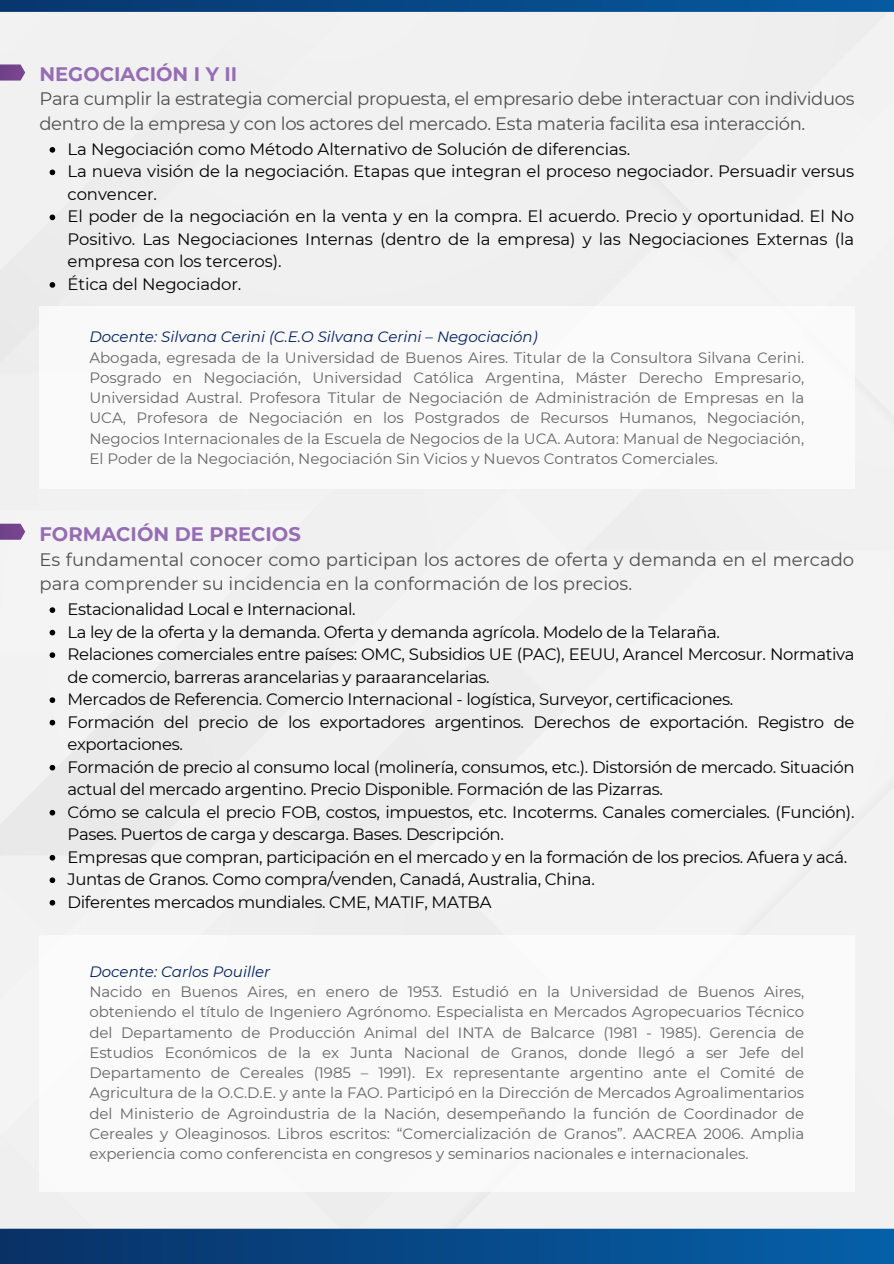
<style>
.page{position:relative;width:894px;height:1264px;background:#fff}
.page>*{position:absolute;margin:0;border:0;box-sizing:border-box;transform-origin:0 0}
.t1{font:700 19.5px "Montserrat";color:#966db4}
.t2{font:18px/24.8px "Montserrat";letter-spacing:-.02em;color:#504f4f}
.t3{font:18px/24.8px "Montserrat";color:#504f4f}
.t4{font:16.5px/22.5px "Montserrat";letter-spacing:-.02em;color:#000}
.t5{font:15px/20.2px "Montserrat";color:#666;text-align:justify}
.t6{font:italic 15px "Montserrat";color:#00205c}
</style>
<div class="page">
<svg style="left:0;top:0;width:893px;height:12px;background:#084987"></svg>
<div style="left:0;top:1228px;width:893px;height:35px;background:linear-gradient(to right,#093166,#0560a9)"></div>
<svg style="left:50px;top:147px;width:5px;height:6px"></svg>
<svg style="left:50px;top:169px;width:5px;height:6px"></svg>
<svg style="left:50px;top:214px;width:5px;height:6px"></svg>
<svg style="left:50px;top:282px;width:5px;height:6px"></svg>
<svg style="left:0;top:64px;width:25px;height:17px"></svg>
<svg style="left:50px;top:607px;width:5px;height:6px"></svg>
<svg style="left:50px;top:629px;width:5px;height:6px"></svg>
<svg style="left:50px;top:652px;width:5px;height:6px"></svg>
<svg style="left:50px;top:697px;width:5px;height:6px"></svg>
<svg style="left:50px;top:719px;width:5px;height:6px"></svg>
<svg style="left:50px;top:764px;width:5px;height:6px"></svg>
<svg style="left:50px;top:809px;width:5px;height:6px"></svg>
<svg style="left:50px;top:854px;width:5px;height:6px"></svg>
<svg style="left:50px;top:877px;width:5px;height:6px"></svg>
<svg style="left:50px;top:899px;width:5px;height:6px"></svg>
<svg style="left:0;top:523px;width:25px;height:17px"></svg>
<h1 class="t1" style="left:39px;top:62px;width:199px">NEGOCIACIÓN I Y II</h1>
<h1 class="t2" style="left:39px;top:87px;width:816px">Para cumplir la estrategia comercial propuesta, el empresario debe interactuar con individuos dentro de la empresa y con los actores del mercado. Esta materia facilita esa interacción.</h1>
<p class="t4" style="left:67px;top:138px;width:564px">La Negociación como Método Alternativo de Solución de diferencias.</p>
<p class="t4" style="left:67px;top:160px;width:788px">La nueva visión de la negociación. Etapas que integran el proceso negociador. Persuadir versus convencer.</p>
<p class="t4" style="left:67px;top:205px;width:788px;text-align:justify">El poder de la negociación en la venta y en la compra. El acuerdo. Precio y oportunidad. El No Positivo. Las Negociaciones Internas (dentro de la empresa) y las Negociaciones Externas (la empresa con los terceros).</p>
<p class="t4" style="left:67px;top:273px;width:175px">Ética del Negociador.</p>
<p class="t6" style="left:89px;top:328px;width:449px">Docente: Silvana Cerini (C.E.O Silvana Cerini – Negociación)</p>
<p class="t5" style="left:89px;top:347px;width:716px">Abogada, egresada de la Universidad de Buenos Aires. Titular de la Consultora Silvana Cerini.<br>Posgrado en Negociación, Universidad Católica Argentina, Máster Derecho Empresario, Universidad Austral. Profesora Titular de Negociación de Administración de Empresas en la UCA, Profesora de Negociación en los Postgrados de Recursos Humanos, Negociación, Negocios Internacionales de la Escuela de Negocios de la UCA. Autora: Manual de Negociación, El Poder de la Negociación, Negociación Sin Vicios y Nuevos Contratos Comerciales.</p>
<p class="t1" style="left:39px;top:522px;width:263px">FORMACIÓN DE PRECIOS</p>
<p class="t3" style="left:39px;top:547px;width:816px">Es fundamental conocer como participan los actores de oferta y demanda en el mercado para comprender su incidencia en la conformación de los precios.</p>
<h1 class="t4" style="left:67px;top:598px;width:289px">Estacionalidad Local e Internacional.</h1>
<p class="t4" style="left:67px;top:620px;width:653px">La ley de la oferta y la demanda. Oferta y demanda agrícola. Modelo de la Telaraña.</p>
<p class="t4" style="left:67px;top:643px;width:788px">Relaciones comerciales entre países: OMC, Subsidios UE (PAC), EEUU, Arancel Mercosur. Normativa de comercio, barreras arancelarias y paraarancelarias.</p>
<p class="t4" style="left:67px;top:688px;width:667px">Mercados de Referencia. Comercio Internacional - logística, Surveyor, certificaciones.</p>
<p class="t4" style="left:67px;top:710px;width:788px">Formación del precio de los exportadores argentinos. Derechos de exportación. Registro de exportaciones.</p>
<p class="t4" style="left:67px;top:755px;width:788px">Formación de precio al consumo local (molinería, consumos, etc.). Distorsión de mercado. Situación actual del mercado argentino. Precio Disponible. Formación de las Pizarras.</p>
<p class="t4" style="left:67px;top:800px;width:788px">Cómo se calcula el precio FOB, costos, impuestos, etc. Incoterms. Canales comerciales. (Función).<br>Pases. Puertos de carga y descarga. Bases. Descripción.</p>
<p class="t4" style="left:67px;top:845px;width:781px">Empresas que compran, participación en el mercado y en la formación de los precios. Afuera y acá.</p>
<p class="t4" style="left:67px;top:868px;width:528px">Juntas de Granos. Como compra/venden, Canadá, Australia, China.</p>
<p class="t4" style="left:67px;top:890px;width:425px">Diferentes mercados mundiales. CME, MATIF, MATBA</p>
<p class="t6" style="left:89px;top:962px;width:182px">Docente: Carlos Pouiller</p>
<p class="t5" style="left:89px;top:981px;width:716px">Nacido en Buenos Aires, en enero de 1953. Estudió en la Universidad de Buenos Aires, obteniendo el título de Ingeniero Agrónomo. Especialista en Mercados Agropecuarios Técnico del Departamento de Producción Animal del INTA de Balcarce (1981 - 1985). Gerencia de Estudios Económicos de la ex Junta Nacional de Granos, donde llegó a ser Jefe del Departamento de Cereales (1985 – 1991). Ex representante argentino ante el Comité de Agricultura de la O.C.D.E. y ante la FAO. Participó en la Dirección de Mercados Agroalimentarios del Ministerio de Agroindustria de la Nación, desempeñando la función de Coordinador de Cereales y Oleaginosos. Libros escritos: “Comercialización de Granos”. AACREA 2006. Amplia experiencia como conferencista en congresos y seminarios nacionales e internacionales.</p>
</div>
